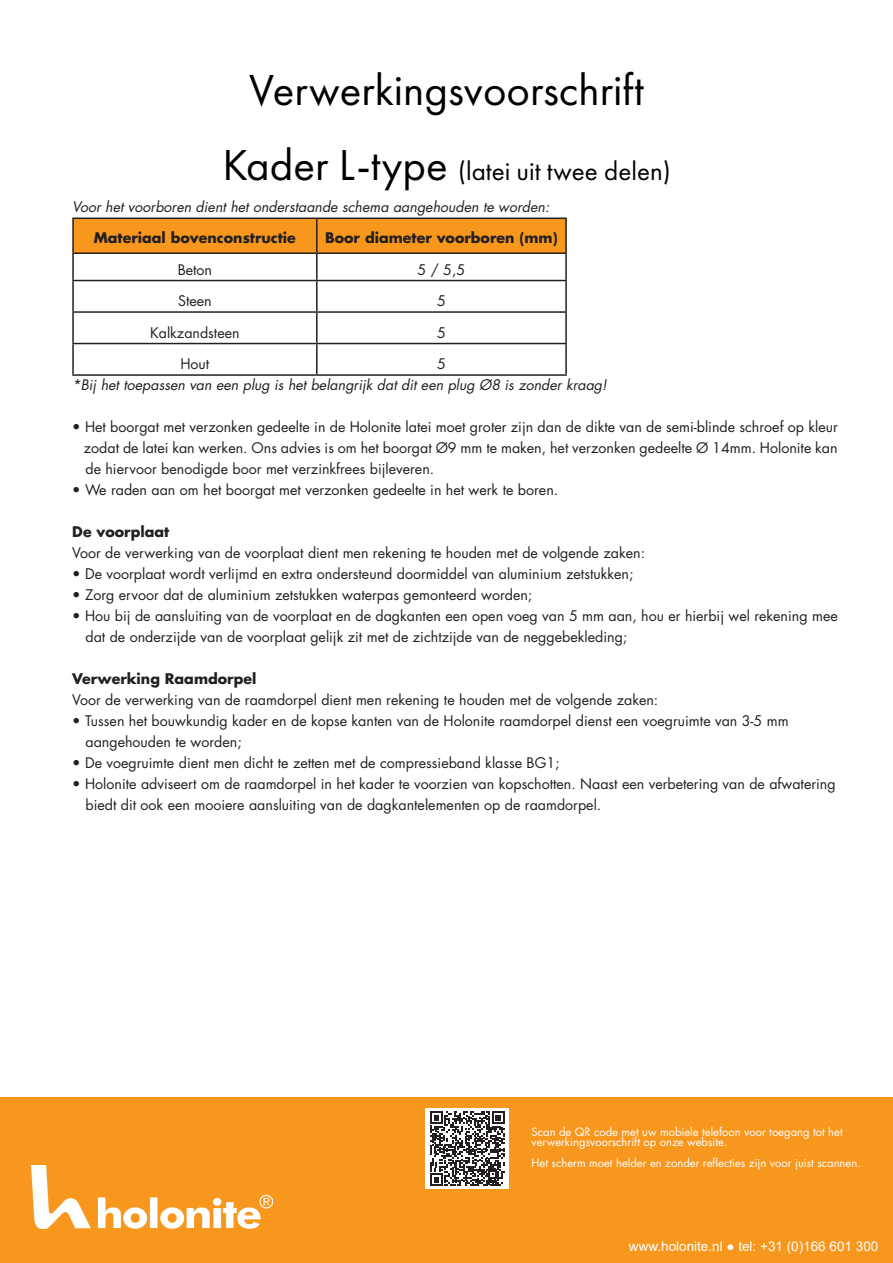
<style>
.page{position:relative;width:893px;height:1263px;background:#fff}
.page>*{position:absolute;margin:0;border:0;box-sizing:border-box;transform-origin:0 0}
.t1{font:45px "Futura PT";color:#000}
.t2{font:27px "Futura PT";color:#000}
.t3{font:14.25px/21px "Futura Std";color:#231f20}
.t4{font:italic 14.25px "Futura Std";color:#231f20}
.t5{font:700 14.25px "Futura Std";color:#231f20}
.t6{font:13.5px "Arial";color:#fff}
.t7{font:11.25px/10.5px "Futura Std";color:#fff}
.s1{font-size:45px}
</style>
<div class="page">
<div style="left:0;top:1097px;width:893px;height:21px;background:#f7971d"></div>
<div style="left:0;top:1118px;width:893px;height:145px;background:#f7971d"></div>
<img style="left:32px;top:1165px;width:240px;height:64px">
<div style="left:74px;top:219px;width:491px;height:33px;background:#f7971d"></div>
<hr style="left:72px;top:218px;width:245px;height:1px;background:#231f20">
<hr style="left:72px;top:219px;width:2px;height:33px;background:#231f20">
<hr style="left:317px;top:218px;width:250px;height:1px;background:#231f20">
<hr style="left:316px;top:219px;width:2px;height:33px;background:#231f20">
<hr style="left:565px;top:219px;width:2px;height:33px;background:#231f20">
<hr style="left:72px;top:252px;width:245px;height:2px;background:#231f20">
<hr style="left:72px;top:254px;width:2px;height:26px;background:#231f20">
<hr style="left:317px;top:252px;width:250px;height:2px;background:#231f20">
<hr style="left:316px;top:254px;width:2px;height:26px;background:#231f20">
<hr style="left:565px;top:254px;width:2px;height:26px;background:#231f20">
<hr style="left:72px;top:280px;width:245px;height:1px;background:#231f20">
<hr style="left:72px;top:281px;width:2px;height:30px;background:#231f20">
<hr style="left:317px;top:280px;width:250px;height:1px;background:#231f20">
<hr style="left:316px;top:281px;width:2px;height:30px;background:#231f20">
<hr style="left:565px;top:281px;width:2px;height:30px;background:#231f20">
<hr style="left:72px;top:311px;width:245px;height:2px;background:#231f20">
<hr style="left:72px;top:313px;width:2px;height:30px;background:#231f20">
<hr style="left:317px;top:311px;width:250px;height:2px;background:#231f20">
<hr style="left:316px;top:313px;width:2px;height:30px;background:#231f20">
<hr style="left:565px;top:313px;width:2px;height:30px;background:#231f20">
<hr style="left:72px;top:343px;width:245px;height:1px;background:#231f20">
<hr style="left:72px;top:344px;width:2px;height:30px;background:#231f20">
<hr style="left:317px;top:343px;width:250px;height:1px;background:#231f20">
<hr style="left:316px;top:344px;width:2px;height:30px;background:#231f20">
<hr style="left:565px;top:344px;width:2px;height:30px;background:#231f20">
<hr style="left:72px;top:374px;width:245px;height:2px;background:#231f20">
<hr style="left:317px;top:374px;width:250px;height:2px;background:#231f20">
<div style="left:425px;top:1108px;width:84px;height:81px;background:#fff"></div>
<svg style="left:430px;top:1111px;width:75px;height:75px"></svg>
<h1 class="t1" style="left:249px;top:63px;width:396px">Verwerkingsvoorschrift</h1>
<h2 class="t2" style="left:222px;top:155px;width:450px"><span class="s1">Kader L-type</span> (latei uit twee delen)</h2>
<p class="t4" style="left:72px;top:197px;width:479px">Voor het voorboren dient het onderstaande schema aangehouden te worden:</p>
<p class="t5" style="left:94px;top:228px;width:204px">Materiaal bovenconstructie</p>
<p class="t5" style="left:325px;top:228px;width:234px">Boor diameter voorboren (mm)</p>
<p class="t3" style="left:178px;top:259px;width:36px">Beton</p>
<p class="t3" style="left:418px;top:259px;width:49px">5 / 5,5</p>
<p class="t3" style="left:178px;top:290px;width:35px">Steen</p>
<p class="t3" style="left:437px;top:290px;width:10px">5</p>
<p class="t3" style="left:150px;top:322px;width:91px">Kalkzandsteen</p>
<p class="t3" style="left:437px;top:322px;width:10px">5</p>
<p class="t3" style="left:180px;top:353px;width:30px">Hout</p>
<p class="t3" style="left:437px;top:353px;width:10px">5</p>
<p class="t4" style="left:72px;top:376px;width:536px">*Bij het toepassen van een plug is het belangrijk dat dit een plug Ø8 is zonder kraag!</p>
<p class="t3" style="left:84px;top:416px;width:755px;text-align:justify;text-indent:-12px">• Het boorgat met verzonken gedeelte in de Holonite latei moet groter zijn dan de dikte van de semi-blinde schroef op kleur zodat de latei kan werken. Ons advies is om het boorgat Ø9 mm te maken, het verzonken gedeelte Ø 14mm. Holonite kan de hiervoor benodigde boor met verzinkfrees bijleveren.</p>
<p class="t3" style="left:72px;top:479px;width:487px">• We raden aan om het boorgat met verzonken gedeelte in het werk te boren.</p>
<p class="t5" style="left:72px;top:522px;width:99px">De voorplaat</p>
<p class="t3" style="left:72px;top:542px;width:574px">Voor de verwerking van de voorplaat dient men rekening te houden met de volgende zaken:</p>
<p class="t3" style="left:72px;top:563px;width:563px">• De voorplaat wordt verlijmd en extra ondersteund doormiddel van aluminium zetstukken;</p>
<p class="t3" style="left:72px;top:584px;width:462px">• Zorg ervoor dat de aluminium zetstukken waterpas gemonteerd worden;</p>
<p class="t3" style="left:85px;top:605px;width:754px;text-indent:-13px">• Hou bij de aansluiting van de voorplaat en de dagkanten een open voeg van 5 mm aan, hou er hierbij wel rekening mee dat de onderzijde van de voorplaat gelijk zit met de zichtzijde van de neggebekleding;</p>
<p class="t5" style="left:72px;top:669px;width:186px">Verwerking Raamdorpel</p>
<p class="t3" style="left:72px;top:689px;width:588px">Voor de verwerking van de raamdorpel dient men rekening te houden met de volgende zaken:</p>
<p class="t3" style="left:85px;top:710px;width:705px;text-indent:-13px">• Tussen het bouwkundig kader en de kopse kanten van de Holonite raamdorpel dienst een voegruimte van 3-5 mm aangehouden te worden;</p>
<p class="t3" style="left:72px;top:752px;width:489px">• De voegruimte dient men dicht te zetten met de compressieband klasse BG1;</p>
<p class="t3" style="left:85px;top:773px;width:752px;text-indent:-13px">• Holonite adviseert om de raamdorpel in het kader te voorzien van kopschotten. Naast een verbetering van de afwatering biedt dit ook een mooiere aansluiting van de dagkantelementen op de raamdorpel.</p>
<p class="t7" style="left:531px;top:1126px;width:313px">Scan de QR code met uw mobiele telefoon voor toegang tot het verwerkingsvoorschrift op onze website.</p>
<p class="t7" style="left:531px;top:1158px;width:331px">Het scherm moet helder en zonder reflecties zijn voor juist scannen.</p>
<p class="t6" style="left:629px;top:1237px;width:251px">www.holonite.nl ● tel: +31 (0)166 601 300</p>
</div>
